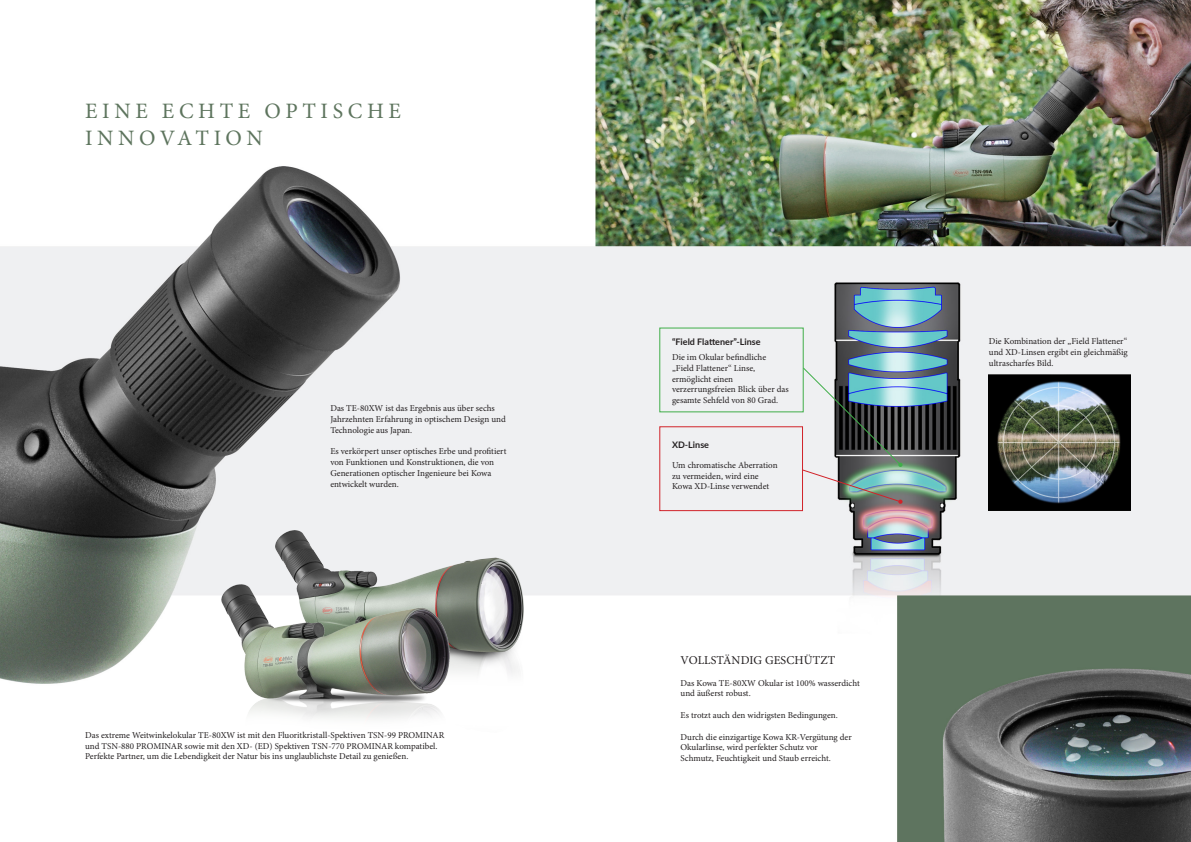
<style>
.page{position:relative;width:1191px;height:842px;background:#fff}
.page>*{position:absolute;margin:0;border:0;box-sizing:border-box;transform-origin:0 0}
.t1{font:22px "Minion Pro";letter-spacing:.21em;color:#5d745d}
.t2{font:12px "Minion Pro";letter-spacing:.01em;color:#231f20}
.t3{font:9px/10.8px "Minion Pro";color:#231f20}
.t4{font:700 9px "Lato";color:#231f20}
</style>
<div class="page">
<img style="left:0;top:0;width:1191px;height:842px">
<svg style="left:801px;top:366px;width:101px;height:138px"></svg>
<div style="left:659px;top:426px;width:144px;height:85px;border:1px solid #d1232a"></div>
<img style="left:989px;top:374px;width:141px;height:137px">
<img style="left:275px;top:530px;width:248px;height:215px">
<img style="left:222px;top:585px;width:228px;height:145px">
<p class="t1" style="left:85px;top:96px;width:317px">EINE ECHTE OPTISCHE</p>
<p class="t1" style="left:85px;top:123px;width:179px">INNOVATION</p>
<p class="t3" style="left:330px;top:403px;width:177px">Das TE-80XW ist das Ergebnis aus über sechs<br>Jahrzehnten Erfahrung in optischem Design und<br>Technologie aus Japan.</p>
<p class="t3" style="left:330px;top:446px;width:178px">Es verkörpert unser optisches Erbe und profitiert von Funktionen und Konstruktionen, die von</p>
<p class="t3" style="left:330px;top:468px;width:163px">Generationen optischer Ingenieure bei Kowa</p>
<p class="t3" style="left:330px;top:479px;width:70px">entwickelt wurden.</p>
<p class="t3" style="left:85px;top:730px;width:361px">Das extreme Weitwinkelokular TE-80XW ist mit den Fluoritkristall-Spektiven TSN-99 PROMINAR und TSN-880 PROMINAR sowie mit den XD- (ED) Spektiven TSN-770 PROMINAR kompatibel.</p>
<p class="t3" style="left:85px;top:751px;width:325px">Perfekte Partner, um die Lebendigkeit der Natur bis ins unglaublichste Detail zu genießen.</p>
<p class="t4" style="left:672px;top:335px;width:90px">“Field Flattener”-Linse</p>
<p class="t3" style="left:672px;top:352px;width:96px">Die im Okular befindliche „Field Flattener“ Linse,</p>
<p class="t3" style="left:672px;top:373px;width:63px">ermöglicht einen</p>
<p class="t3" style="left:672px;top:384px;width:118px">verzerrungsfreien Blick über das gesamte Sehfeld von 80 Grad.</p>
<p class="t4" style="left:672px;top:438px;width:39px">XD-Linse</p>
<p class="t3" style="left:672px;top:460px;width:107px">Um chromatische Aberration</p>
<p class="t3" style="left:672px;top:470px;width:88px">zu vermeiden, wird eine</p>
<p class="t3" style="left:672px;top:481px;width:99px">Kowa XD-Linse verwendet</p>
<p class="t2" style="left:680px;top:652px;width:156px">VOLLSTÄNDIG GESCHÜTZT</p>
<p class="t3" style="left:680px;top:677px;width:181px">Das Kowa TE-80XW Okular ist 100% wasserdicht</p>
<p class="t3" style="left:680px;top:688px;width:72px">und äußerst robust.</p>
<p class="t3" style="left:680px;top:710px;width:159px">Es trotzt auch den widrigsten Bedingungen.</p>
<p class="t3" style="left:680px;top:731px;width:173px">Durch die einzigartige Kowa KR-Vergütung der</p>
<p class="t3" style="left:680px;top:742px;width:139px">Okularlinse, wird perfekter Schutz vor</p>
<p class="t3" style="left:680px;top:753px;width:152px">Schmutz, Feuchtigkeit und Staub erreicht.</p>
<p class="t3" style="left:989px;top:336px;width:140px;text-align:justify">Die Kombination der „Field Flattener“ und XD-Linsen ergibt ein gleichmäßig ultrascharfes Bild.</p>
</div>
